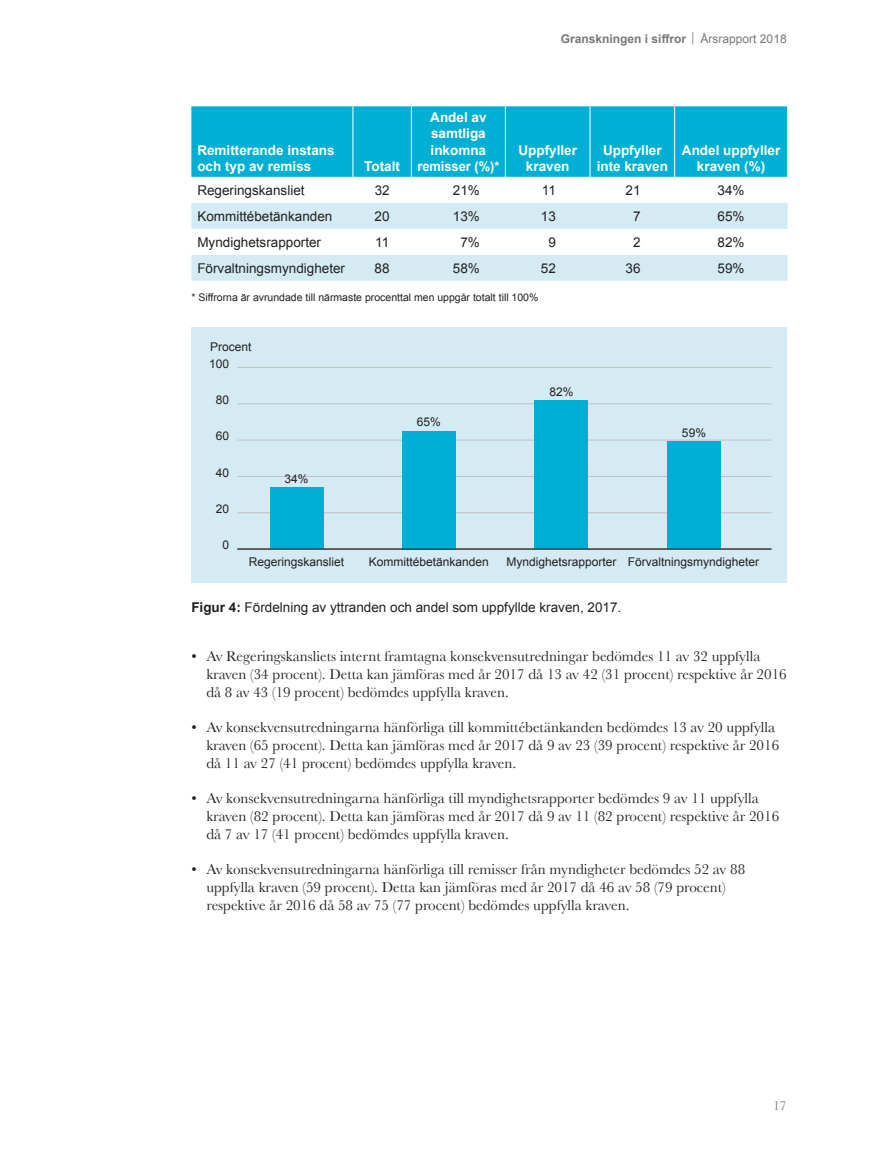
<style>
.page{position:relative;width:893px;height:1170px;background:#fff}
.page>*{position:absolute;margin:0;border:0;box-sizing:border-box;transform-origin:0 0}
.t1{font:15px/18px "Baskerville";color:#231f20}
.t2{font:13.5px "Arial";color:#231f20}
.t3{font:700 13.5px/16.2px "Arial";color:#fff;text-align:center}
.t4{font:13.5px "Baskerville";color:#76787b}
.t5{font:12px "Arial";color:#231f20}
.t6{font:700 12px "Arial";color:#76787b}
.Fotnot{font:10.5px "Arial";color:#231f20}
.s1{font-family:"Baskerville";font-weight:400;font-size:13.5px}
.s2{font-weight:400}
.s3{font-weight:700}
</style>
<div class="page">
<div style="left:191px;top:106px;width:596px;height:71px;background:#00b0d4"></div>
<svg style="left:191px;top:203px;width:597px;height:78px;fill:#d5ebf4"></svg>
<hr style="left:353px;top:106px;width:1px;height:71px;background:#fff">
<hr style="left:411px;top:106px;width:1px;height:71px;background:#fff">
<hr style="left:505px;top:106px;width:1px;height:71px;background:#fff">
<hr style="left:590px;top:106px;width:1px;height:71px;background:#fff">
<hr style="left:674px;top:106px;width:1px;height:71px;background:#fff">
<div style="left:191px;top:327px;width:596px;height:256px;background:#d4ebf4"></div>
<hr style="left:237px;top:512px;width:534px;height:1px;background:#bfc0c3">
<hr style="left:237px;top:476px;width:534px;height:1px;background:#bfc0c3">
<hr style="left:237px;top:440px;width:534px;height:1px;background:#bfc0c3">
<hr style="left:237px;top:403px;width:534px;height:1px;background:#bfc0c3">
<hr style="left:237px;top:367px;width:534px;height:1px;background:#bfc0c3">
<div style="left:667px;top:442px;width:53px;height:107px;background:#00b0d4"></div>
<div style="left:535px;top:400px;width:53px;height:149px;background:#00b0d4"></div>
<div style="left:402px;top:431px;width:54px;height:118px;background:#00b0d4"></div>
<div style="left:270px;top:487px;width:53px;height:62px;background:#00b0d4"></div>
<hr style="left:237px;top:548px;width:534px;height:1px;background:#231f20">
<p class="t3" style="left:197px;top:142px;width:139px;text-align:left">Remitterande instans och typ av remiss</p>
<p class="t6" style="left:561px;top:31px;width:227px">Granskningen i siffror <span class="s1">|</span> <span class="s2">Årsrapport 2018</span></p>
<p class="t3" style="left:364px;top:158px;width:37px">Totalt</p>
<p class="t3" style="left:417px;top:110px;width:83px">Andel av samtliga inkomna remisser (%)*</p>
<p class="t3" style="left:518px;top:142px;width:60px">Uppfyller kraven</p>
<p class="t3" style="left:597px;top:142px;width:73px">Uppfyller inte kraven</p>
<p class="t3" style="left:682px;top:142px;width:100px">Andel uppfyller kraven (%)</p>
<p class="t2" style="left:197px;top:181px;width:109px">Regeringskansliet</p>
<p class="t2" style="left:375px;top:181px;width:17px">32</p>
<p class="t2" style="left:453px;top:181px;width:29px">21%</p>
<p class="t2" style="left:542px;top:181px;width:16px">11</p>
<p class="t2" style="left:626px;top:181px;width:17px">21</p>
<p class="t2" style="left:718px;top:181px;width:29px">34%</p>
<p class="t2" style="left:197px;top:207px;width:137px">Kommittébetänkanden</p>
<p class="t2" style="left:375px;top:207px;width:17px">20</p>
<p class="t2" style="left:453px;top:207px;width:29px">13%</p>
<p class="t2" style="left:541px;top:207px;width:17px">13</p>
<p class="t2" style="left:633px;top:207px;width:9px">7</p>
<p class="t2" style="left:718px;top:207px;width:29px">65%</p>
<p class="t2" style="left:197px;top:233px;width:125px">Myndighetsrapporter</p>
<p class="t2" style="left:375px;top:233px;width:16px">11</p>
<p class="t2" style="left:460px;top:233px;width:21px">7%</p>
<p class="t2" style="left:548px;top:233px;width:9px">9</p>
<p class="t2" style="left:633px;top:233px;width:9px">2</p>
<p class="t2" style="left:718px;top:233px;width:29px">82%</p>
<p class="t2" style="left:197px;top:259px;width:149px">Förvaltningsmyndigheter</p>
<p class="t2" style="left:375px;top:259px;width:17px">88</p>
<p class="t2" style="left:453px;top:259px;width:29px">58%</p>
<p class="t2" style="left:541px;top:259px;width:17px">52</p>
<p class="t2" style="left:626px;top:259px;width:17px">36</p>
<p class="t2" style="left:718px;top:259px;width:29px">59%</p>
<p class="Fotnot" style="left:191px;top:290px;width:349px">* Siffrorna är avrundade till närmaste procenttal men uppgår totalt till 100%</p>
<p class="t5" style="left:210px;top:339px;width:43px">Procent</p>
<p class="t5" style="left:209px;top:356px;width:22px">100</p>
<p class="t5" style="left:216px;top:392px;width:15px">80</p>
<p class="t5" style="left:216px;top:428px;width:15px">60</p>
<p class="t5" style="left:216px;top:464px;width:15px">40</p>
<p class="t5" style="left:216px;top:501px;width:15px">20</p>
<p class="t5" style="left:222px;top:537px;width:8px">0</p>
<p class="t5" style="left:284px;top:471px;width:26px">34%</p>
<p class="t5" style="left:417px;top:414px;width:26px">65%</p>
<p class="t5" style="left:549px;top:384px;width:26px">82%</p>
<p class="t5" style="left:682px;top:425px;width:26px">59%</p>
<p class="t5" style="left:249px;top:554px;width:97px">Regeringskansliet</p>
<p class="t5" style="left:369px;top:554px;width:122px">Kommittébetänkanden</p>
<p class="t5" style="left:506px;top:554px;width:254px">Myndighetsrapporter Förvaltningsmyndigheter</p>
<p class="t2" style="left:191px;top:598px;width:431px"><span class="s3">Figur 4:</span> Fördelning av yttranden och andel som uppfyllde kraven, 2017.</p>
<p class="t1" style="left:206px;top:647px;width:582px;text-indent:-15px">• Av Re.ge.ringskanslie.ts inte.rnt framtagna konse.kve.nsutre.dningar be.dömde.s 11 av 32 uppfylla kraven (34 procent). Detta kan jämföras med år 2017 då 13 av 42 (31 procent) respektive år 2016 då 8 av 43 (19 proce.nt) be.dömde.s uppfylla krave.n.</p>
<p class="t1" style="left:206px;top:718px;width:574px;text-indent:-15px">• Av konse.kve.nsutre.dningarna hänförliga till kommittébe.tänkande.n be.dömde.s 13 av 20 uppfylla kraven (65 procent). Detta kan jämföras med år 2017 då 9 av 23 (39 procent) respektive år 2016 då 11 av 27 (41 proce.nt) be.dömde.s uppfylla krave.n.</p>
<p class="t1" style="left:206px;top:789px;width:574px;text-indent:-15px">• Av konse.kve.nsutre.dningarna hänförliga till myndighe.tsrapporte.r be.dömde.s 9 av 11 uppfylla kraven (82 procent). Detta kan jämföras med år 2017 då 9 av 11 (82 procent) respektive år 2016 då 7 av 17 (41 proce.nt) be.dömde.s uppfylla krave.n.</p>
<p class="t1" style="left:206px;top:860px;width:540px;text-indent:-15px">• Av konse.kve.nsutre.dningarna hänförliga till re.misse.r från myndighe.te.r be.dömde.s 52 av 88 uppfylla kraven (59 procent). Detta kan jämföras med år 2017 då 46 av 58 (79 procent) re.spe.ktive. år 2016 då 58 av 75 (77 proce.nt) be.dömde.s uppfylla krave.n.</p>
<p class="t4" style="left:773px;top:1097px;width:15px">17</p>
</div>
